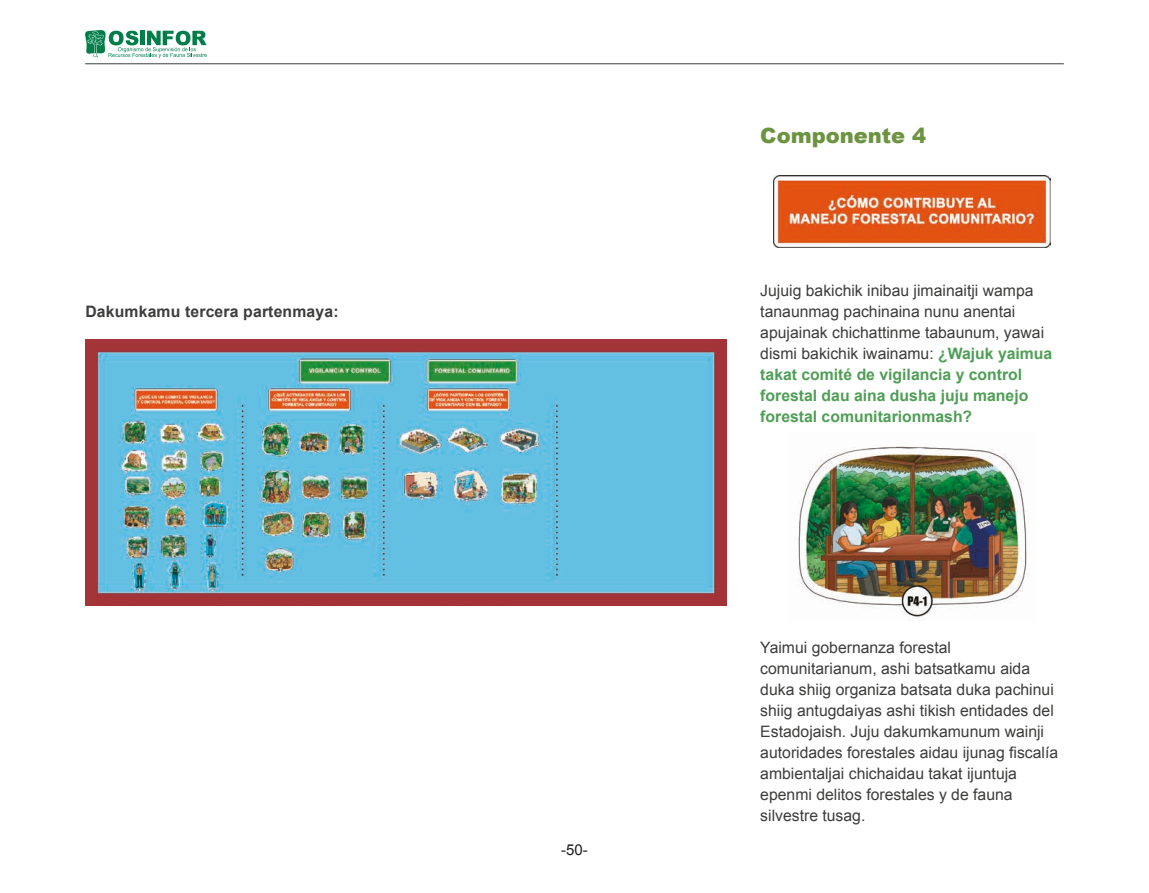
<style>
.page{position:relative;width:1149px;height:893px;background:#fff}
.page>*{position:absolute;margin:0;border:0;box-sizing:border-box;transform-origin:0 0}
.t1{font:900 21px "Arial";color:#6c933f}
.t2{font:15.75px/21px "Arial";color:#3d3d3c}
.t3{font:700 15.75px "Arial";letter-spacing:.01em;color:#3d3d3c}
.t4{font:15px "Arial";color:#1d1d1b}
.s1{font-weight:700;color:#4f9e56}
</style>
<div class="page">
<hr style="left:85px;top:63px;width:978px;height:1px;background:#3d3d3c">
<svg style="left:85px;top:30px;width:122px;height:28px"></svg>
<img style="left:85px;top:340px;width:641px;height:265px">
<img style="left:773px;top:175px;width:277px;height:73px">
<img style="left:798px;top:446px;width:230px;height:172px">
<p class="t3" style="left:85px;top:301px;width:254px">Dakumkamu tercera partenmaya:</p>
<p class="t4" style="left:561px;top:840px;width:28px">-50-</p>
<h1 class="t1" style="left:760px;top:120px;width:167px">Componente 4</h1>
<p class="t2" style="left:760px;top:280px;width:293px">Jujuig bakichik inibau jimainaitji wampa tanaunmag pachinaina nunu anentai apujainak chichattinme tabaunum, yawai dismi bakichik iwainamu: <span class="s1">¿Wajuk yaimua takat comité de vigilancia y control forestal dau aina dusha juju manejo forestal comunitarionmash?</span></p>
<p class="t2" style="left:760px;top:637px;width:299px">Yaimui gobernanza forestal comunitarianum, ashi batsatkamu aida duka shiig organiza batsata duka pachinui shiig antugdaiyas ashi tikish entidades del Estadojaish. Juju dakumkamunum wainji autoridades forestales aidau ijunag fiscalía ambientaljai chichaidau takat ijuntuja epenmi delitos forestales y de fauna silvestre tusag.</p>
</div>
